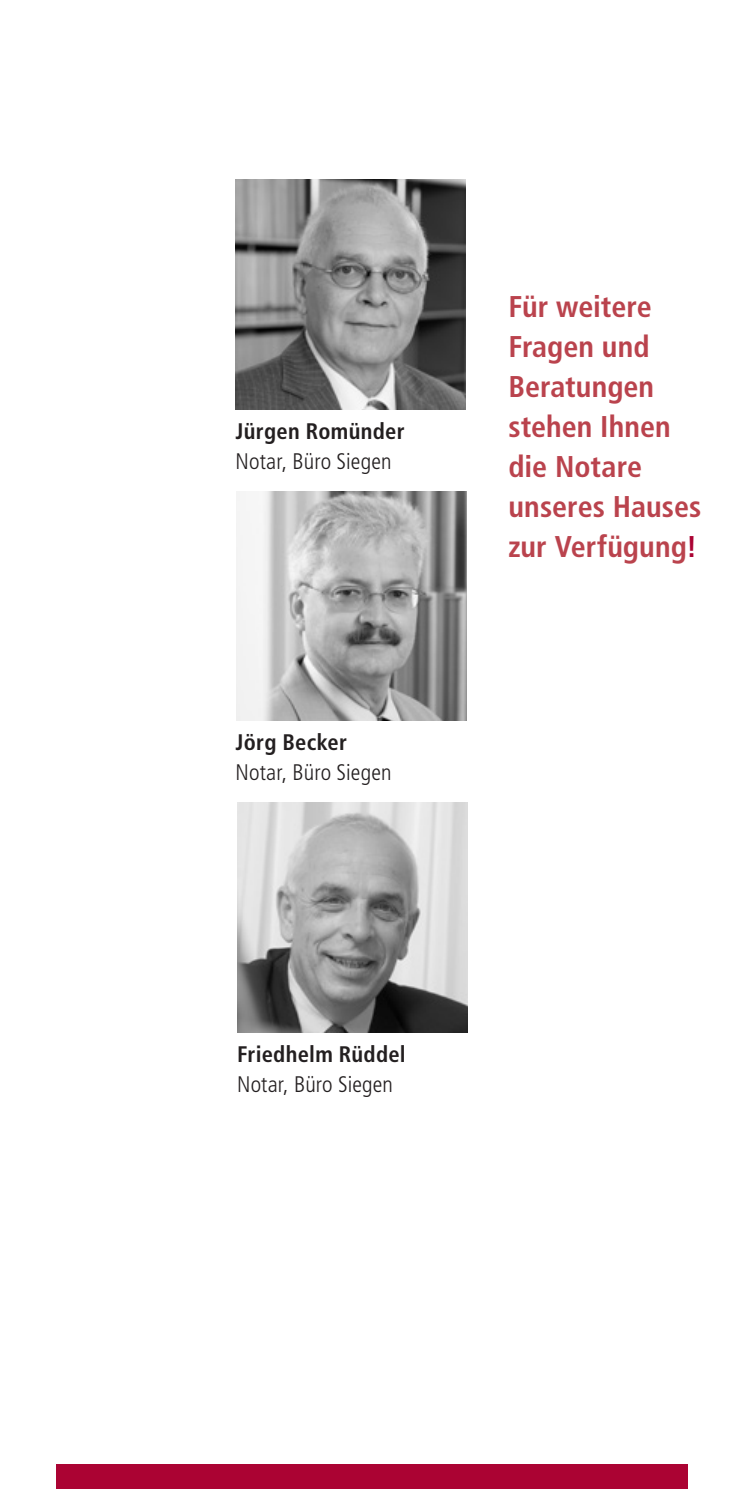
<style>
.page{position:relative;width:745px;height:1489px;background:#fff}
.page>*{position:absolute;margin:0;border:0;box-sizing:border-box;transform-origin:0 0}
.t1{font:700 condensed 30px/40px "Frutiger";color:#ba434d}
.t2{font:300 condensed 22.5px "Frutiger";letter-spacing:.005em;color:#231f20}
.t3{font:700 condensed 22.5px "Frutiger";letter-spacing:.015em;color:#231f20}
.s1{color:#ab0333}
</style>
<div class="page">
<div style="left:57px;top:1463px;width:630px;height:25px;background:#ab0333"></div>
<img style="left:235px;top:180px;width:230px;height:229px">
<img style="left:236px;top:491px;width:230px;height:230px">
<img style="left:237px;top:802px;width:230px;height:230px">
<p class="t3" style="left:235px;top:418px;width:170px">Jürgen Romünder</p>
<p class="t2" style="left:235px;top:448px;width:157px">Notar, Büro Siegen</p>
<p class="t3" style="left:235px;top:728px;width:113px">Jörg Becker</p>
<p class="t2" style="left:235px;top:759px;width:157px">Notar, Büro Siegen</p>
<p class="t3" style="left:237px;top:1041px;width:170px">Friedhelm Rüddel</p>
<p class="t2" style="left:237px;top:1071px;width:157px">Notar, Büro Siegen</p>
<p class="t1" style="left:508px;top:286px;width:194px">Für weitere<br>Fragen und<br>Beratungen stehen Ihnen die Notare unseres Hauses zur Verfügung<span class="s1">!</span></p>
</div>
